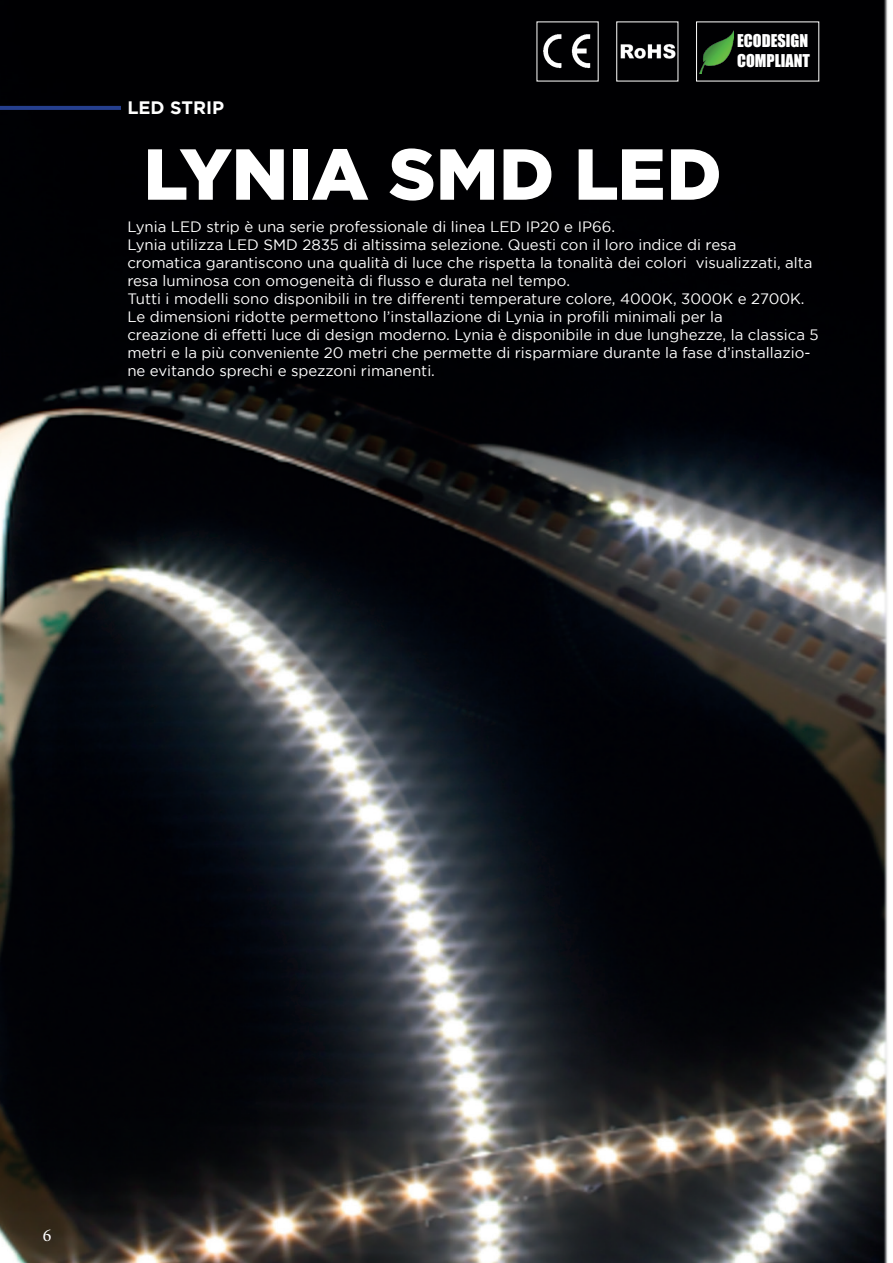
<style>
.page{position:relative;width:893px;height:1263px;background:#fff}
.page>*{position:absolute;margin:0;border:0;box-sizing:border-box;transform-origin:0 0}
.t1{font:900 72px "Gotham";color:#fff}
.t2{font:700 18px "Gotham";color:#fff}
.t3{font:18px "Minion Pro";color:#fff}
.t4{font:16.2px/19.5px "Impact";color:#fff}
.t5{font:15px/18px "Gotham";color:#fff}
</style>
<div class="page">
<img style="left:0;top:0;width:888px;height:1263px">
<hr style="left:0;top:106px;width:121px;height:4px;background:#253f8e">
<img style="left:539px;top:24px;width:57px;height:55px">
<img style="left:618px;top:38px;width:58px;height:27px">
<img style="left:700px;top:30px;width:33px;height:43px">
<p class="t2" style="left:127px;top:98px;width:98px">LED STRIP</p>
<p class="t4" style="left:737px;top:31px;width:74px">ECODESIGN<br>COMPLIANT</p>
<h1 class="t1" style="left:144px;top:133px;width:580px">LYNIA SMD LED</h1>
<p class="t5" style="left:127px;top:218px;width:693px">Lynia LED strip è una serie professionale di linea LED IP20 e IP66.<br>Lynia utilizza LED SMD 2835 di altissima selezione. Questi con il loro indice di resa<br>cromatica garantiscono una qualità di luce che rispetta la tonalità dei colori visualizzati, alta resa luminosa con omogeneità di flusso e durata nel tempo.<br>Tutti i modelli sono disponibili in tre differenti temperature colore, 4000K, 3000K e 2700K.<br>Le dimensioni ridotte permettono l’installazione di Lynia in profili minimali per la<br>creazione di effetti luce di design moderno. Lynia è disponibile in due lunghezze, la classica 5 metri e la più conveniente 20 metri che permette di risparmiare durante la fase d’installazio&shy;ne evitando sprechi e spezzoni rimanenti.</p>
<p class="t3" style="left:43px;top:1223px;width:10px">6</p>
</div>
